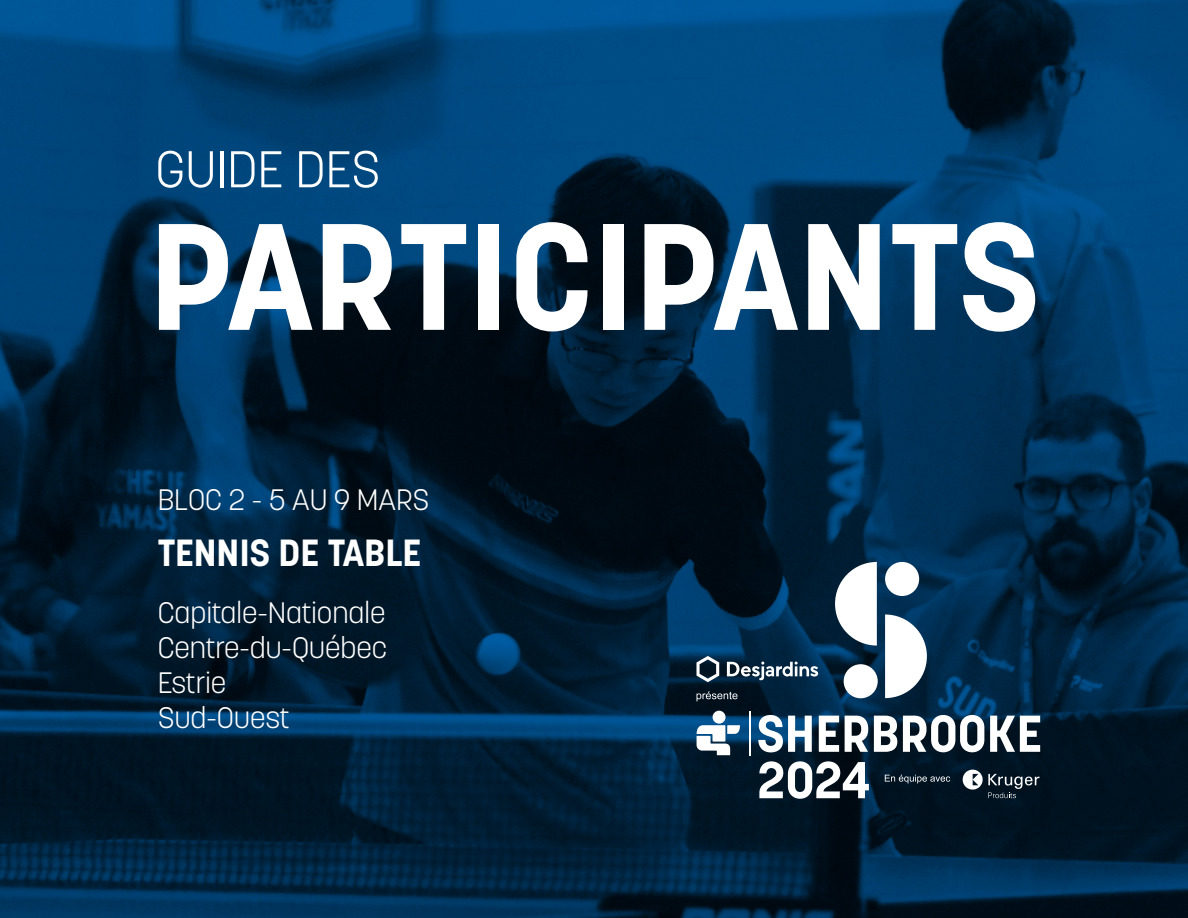
<style>
.page{position:relative;width:1188px;height:918px;background:#fff}
.page>*{position:absolute;margin:0;border:0;box-sizing:border-box;transform-origin:0 0}
.t1{font:700 150px "Korolev";color:#fff}
.t2{font:300 51.15px "Korolev";color:#fff}
.t3{font:700 37.5px "Korolev";color:#fff}
.t4{font:300 29.4px/35.2px "Korolev";color:#fff}
</style>
<div class="page">
<img style="left:0;top:0;width:1188px;height:918px">
<svg style="left:885px;top:775px;width:65px;height:8px"></svg>
<svg style="left:962px;top:770px;width:77px;height:28px"></svg>
<svg style="left:697px;top:691px;width:41px;height:10px"></svg>
<svg style="left:697px;top:656px;width:22px;height:26px"></svg>
<svg style="left:727px;top:662px;width:91px;height:18px"></svg>
<svg style="left:758px;top:715px;width:54px;height:37px"></svg>
<svg style="left:819px;top:716px;width:20px;height:36px"></svg>
<svg style="left:845px;top:716px;width:23px;height:36px"></svg>
<svg style="left:874px;top:716px;width:23px;height:36px"></svg>
<svg style="left:903px;top:715px;width:81px;height:37px"></svg>
<svg style="left:990px;top:716px;width:50px;height:36px"></svg>
<svg style="left:759px;top:761px;width:110px;height:38px"></svg>
<hr style="left:749px;top:712px;width:1px;height:44px;background:#fff">
<div style="left:713px;top:711px;width:13px;height:13px;background:#fff;border-radius:50%"></div>
<svg style="left:697px;top:725px;width:43px;height:30px"></svg>
<svg style="left:885px;top:614px;width:42px;height:84px"></svg>
<svg style="left:835px;top:562px;width:42px;height:84px"></svg>
<div style="left:844px;top:664px;width:34px;height:34px;background:#fff;border-radius:50%"></div>
<div style="left:885px;top:562px;width:34px;height:34px;background:#fff;border-radius:50%"></div>
<h2 class="t2" style="left:155px;top:137px;width:227px">GUIDE DES</h2>
<h1 class="t1" style="left:149px;top:182px;width:893px">PARTICIPANTS</h1>
<p class="t4" style="left:158px;top:482px;width:273px">BLOC 2 - 5 AU 9 MARS</p>
<p class="t3" style="left:158px;top:529px;width:265px">TENNIS DE TABLE</p>
<p class="t4" style="left:158px;top:595px;width:231px">Capitale-Nationale<br>Centre-du-Québec<br>Estrie<br>Sud-Ouest</p>
</div>
